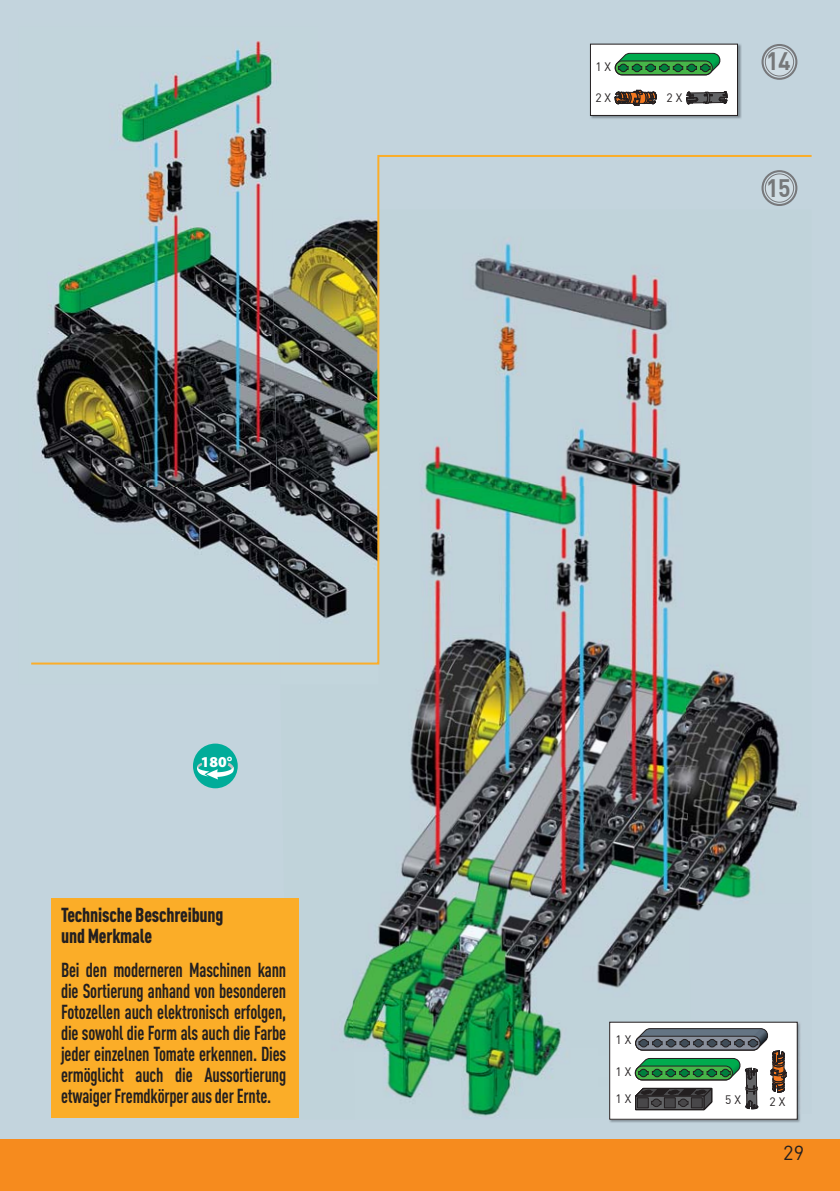
<style>
.page{position:relative;width:840px;height:1191px;background:#fff}
.page>*{position:absolute;margin:0;border:0;box-sizing:border-box;transform-origin:0 0}
.t1{font:24.8px "DIN Bold";color:#757779;scale:.93 1}
.t2{font:700 condensed 20px/21px "DIN Pro";letter-spacing:-.01em;color:#231f20;text-align:justify;scale:.88 1}
.t3{font:900 condensed 20px/21px "DIN Pro";letter-spacing:-.01em;color:#231f20;scale:.92 1}
.t4{font:20px "DIN";color:#231f20}
.t5{font:900 15.2px "Myriad Pro";color:#fff}
.t6{font:12px "DIN";color:#231f20}
</style>
<div class="page">
<div style="left:0;top:0;width:839px;height:1191px;background:#c3d4dd"></div>
<div style="left:0;top:1140px;width:839px;height:51px;background:#f68b1e"></div>
<img style="left:120px;top:40px;width:153px;height:114px">
<img style="left:686px;top:665px;width:113px;height:238px">
<img style="left:410px;top:665px;width:276px;height:100px">
<img style="left:280px;top:898px;width:68px;height:220px">
<img style="left:348px;top:765px;width:343px;height:281px">
<img style="left:688px;top:903px;width:113px;height:139px">
<img style="left:384px;top:1046px;width:175px;height:70px">
<img style="left:800px;top:1044px;width:1px;height:65px">
<svg style="left:763px;top:46px;width:31px;height:32px"></svg>
<div style="left:761px;top:44px;width:36px;height:36px;border:2px solid #77787b;border-radius:50%"></div>
<div style="left:764px;top:47px;width:29px;height:29px;border:1px solid #77787b;border-radius:50%"></div>
<svg style="left:31px;top:154px;width:781px;height:511px"></svg>
<img style="left:609px;top:1117px;width:191px;height:6px">
<img style="left:608px;top:1021px;width:192px;height:96px">
<div style="left:609px;top:1022px;width:187px;height:97px;background:#fff"></div>
<svg style="left:634px;top:1028px;width:153px;height:82px"></svg>
<img style="left:589px;top:43px;width:151px;height:76px">
<div style="left:590px;top:44px;width:147px;height:71px;background:#fff"></div>
<div style="left:590px;top:44px;width:147px;height:72px;border:1px solid #231f20"></div>
<svg style="left:686px;top:91px;width:41px;height:14px"></svg>
<svg style="left:614px;top:89px;width:42px;height:17px"></svg>
<svg style="left:615px;top:53px;width:105px;height:22px"></svg>
<div style="left:614px;top:61px;width:98px;height:14px;border:1px solid #231f20;border-radius:7px"></div>
<div style="left:51px;top:898px;width:247px;height:219px;background:#fbad28"></div>
<div style="left:193px;top:743px;width:44px;height:45px;background:#00ac99;border-radius:50%"></div>
<svg style="left:197px;top:762px;width:36px;height:17px"></svg>
<p class="t5" style="left:201px;top:753px;width:33px">180°</p>
<p class="t3" style="left:61px;top:906px;width:178px">Technische Beschreibung und Merkmale</p>
<p class="t2" style="left:61px;top:962px;width:257px">Bei den moderneren Maschinen kann die Sortierung anhand von besonderen Fotozellen auch elektronisch erfolgen, die sowohl die Form als auch die Farbe jeder einzelnen Tomate erkennen. Dies ermöglicht auch die Aussortierung etwaiger Fremdkörper aus der Ernte.</p>
<p class="t6" style="left:595px;top:59px;width:17px">1 X</p>
<p class="t6" style="left:595px;top:90px;width:17px">2 X</p>
<p class="t6" style="left:666px;top:90px;width:17px">2 X</p>
<p class="t1" style="left:765px;top:45px;width:28px">14</p>
<p class="t1" style="left:765px;top:171px;width:28px">15</p>
<p class="t6" style="left:615px;top:1031px;width:17px">1 X</p>
<p class="t6" style="left:615px;top:1064px;width:17px">1 X</p>
<p class="t6" style="left:615px;top:1091px;width:17px">1 X</p>
<p class="t6" style="left:724px;top:1092px;width:17px">5 X</p>
<p class="t6" style="left:769px;top:1093px;width:17px">2 X</p>
<p class="t4" style="left:782px;top:1140px;width:22px">29</p>
</div>
